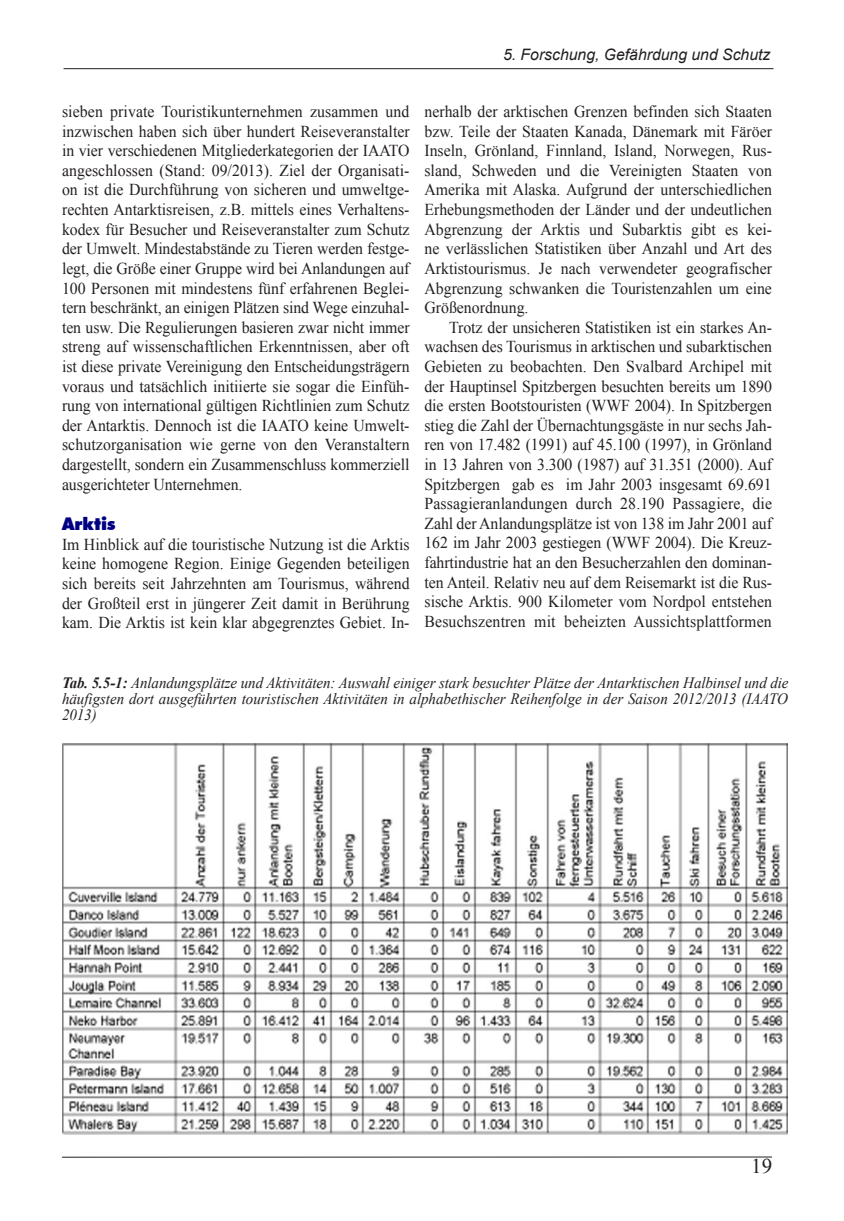
<style>
.page{position:relative;width:844px;height:1221px;background:#fff}
.page>*{position:absolute;margin:0;border:0;box-sizing:border-box;transform-origin:0 0}
.t1{font:21px "Times New Roman";color:#231f20}
.t2{font:900 17.5px "Futura BT";color:#000082;scale:.96 1}
.t3{font:16.62px/19.6px "Times New Roman";color:#231f20;text-align:justify;scale:.95 1}
.t4{font:italic 15.75px/15.8px "Times New Roman";color:#231f20;text-align:justify;scale:.95 1}
.t5{font:italic 15.75px "Arial";color:#231f20}
.s1{font-weight:700}
</style>
<div class="page">
<hr style="left:63px;top:68px;width:710px;height:1px;background:#231f20">
<hr style="left:62px;top:1156px;width:709px;height:1px;background:#231f20">
<img style="left:62px;top:743px;width:725px;height:392px">
<p class="t5" style="left:503px;top:46px;width:269px">5. Forschung, Gefährdung und Schutz</p>
<p class="t3" style="left:62px;top:102px;width:367px">sieben private Touristikunternehmen zusammen und inzwischen haben sich über hundert Reiseveranstalter in vier verschiedenen Mitgliederkategorien der IAATO angeschlossen (Stand: 09/2013). Ziel der Organisati&shy;on ist die Durchführung von sicheren und umweltge&shy;rechten Antarktisreisen, z.B. mittels eines Verhaltens&shy;kodex für Besucher und Reiseveranstalter zum Schutz der Umwelt. Mindestabstände zu Tieren werden festge&shy;legt, die Größe einer Gruppe wird bei Anlandungen auf 100 Personen mit mindestens fünf erfahrenen Beglei&shy;tern beschränkt, an einigen Plätzen sind Wege einzuhal&shy;ten usw. Die Regulierungen basieren zwar nicht immer streng auf wissenschaftlichen Erkenntnissen, aber oft ist diese private Vereinigung den Entscheidungsträgern voraus und tatsächlich initiierte sie sogar die Einfüh&shy;rung von international gültigen Richtlinien zum Schutz der Antarktis. Dennoch ist die IAATO keine Umwelt&shy;schutzorganisation wie gerne von den Veranstaltern dargestellt, sondern ein Zusammenschluss kommerziell ausgerichteter Unternehmen.</p>
<p class="t2" style="left:62px;top:513px;width:57px">Arktis</p>
<p class="t3" style="left:62px;top:534px;width:367px">Im Hinblick auf die touristische Nutzung ist die Arktis keine homogene Region. Einige Gegenden beteiligen sich bereits seit Jahrzehnten am Tourismus, während der Großteil erst in jüngerer Zeit damit in Berührung kam. Die Arktis ist kein klar abgegrenztes Gebiet. In-</p>
<p class="t3" style="left:424px;top:102px;width:367px">nerhalb der arktischen Grenzen befinden sich Staaten bzw. Teile der Staaten Kanada, Dänemark mit Färöer Inseln, Grönland, Finnland, Island, Norwegen, Rus&shy;sland, Schweden und die Vereinigten Staaten von Amerika mit Alaska. Aufgrund der unterschiedlichen Erhebungsmethoden der Länder und der undeutlichen Abgrenzung der Arktis und Subarktis gibt es kei&shy;ne verlässlichen Statistiken über Anzahl und Art des Arktistourismus. Je nach verwendeter geografischer Abgrenzung schwanken die Touristenzahlen um eine Größenordnung.</p>
<p class="t3" style="left:424px;top:317px;width:367px;text-indent:25px">Trotz der unsicheren Statistiken ist ein starkes An&shy;wachsen des Tourismus in arktischen und subarktischen Gebieten zu beobachten. Den Svalbard Archipel mit der Hauptinsel Spitzbergen besuchten bereits um 1890 die ersten Bootstouristen (WWF 2004). In Spitzbergen stieg die Zahl der Übernachtungsgäste in nur sechs Jah&shy;ren von 17.482 (1991) auf 45.100 (1997), in Grönland in 13 Jahren von 3.300 (1987) auf 31.351 (2000). Auf Spitzbergen gab es im Jahr 2003 insgesamt 69.691<br>Passagieranlandungen durch 28.190 Passagiere, die Zahl der Anlandungsplätze ist von 138 im Jahr 2001 auf 162 im Jahr 2003 gestiegen (WWF 2004). Die Kreuz&shy;fahrtindustrie hat an den Besucherzahlen den dominan&shy;ten Anteil. Relativ neu auf dem Reisemarkt ist die Rus&shy;sische Arktis. 900 Kilometer vom Nordpol entstehen Besuchszentren mit beheizten Aussichtsplattformen</p>
<p class="t4" style="left:62px;top:675px;width:766px"><span class="s1">Tab. 5.5-1:</span> Anlandungsplätze und Aktivitäten: Auswahl einiger stark besuchter Plätze der Antarktischen Halbinsel und die häufigsten dort ausgeführten touristischen Aktivitäten in alphabethischer Reihenfolge in der Saison 2012/2013 (IAATO 2013)</p>
<p class="t1" style="left:751px;top:1154px;width:22px">19</p>
</div>
